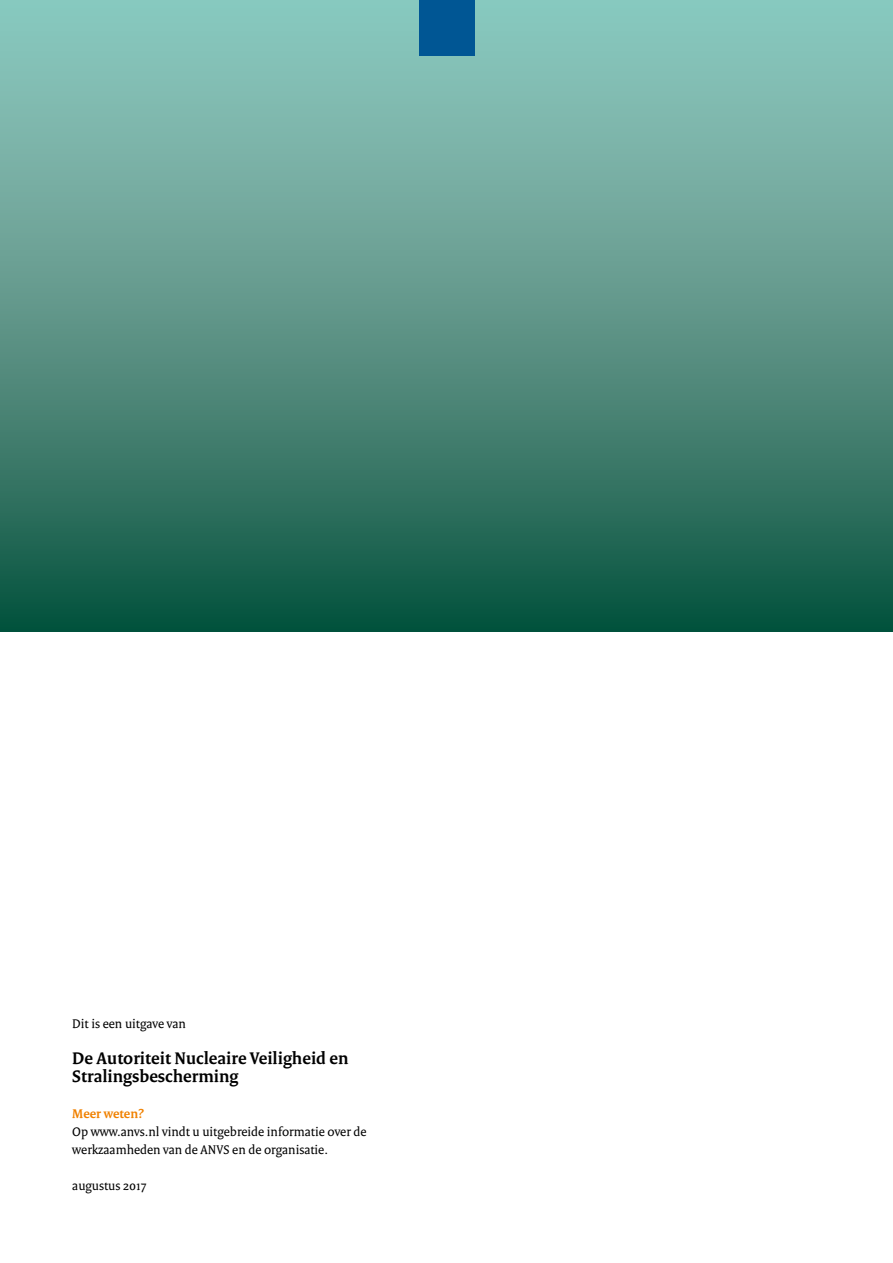
<style>
.page{position:relative;width:893px;height:1263px;background:#fff}
.page>*{position:absolute;margin:0;border:0;box-sizing:border-box;transform-origin:0 0}
.t1{font:700 18px/18px "Rijksoverheid Serif";color:#000}
.t2{font:13.5px/18px "Rijksoverheid Serif";color:#000}
.t3{font:700 13.5px "Rijksoverheid Serif";color:#f08100}
</style>
<div class="page">
<svg style="left:1px;top:0;width:892px;height:631px"></svg>
<div style="left:419px;top:0;width:55px;height:55px;background:#005694"></div>
<img style="left:0;top:0;width:1px;height:631px">
<p class="t2" style="left:72px;top:1014px;width:115px">Dit is een uitgave van</p>
<h1 class="t1" style="left:72px;top:1049px;width:278px">De Autoriteit Nucleaire Veiligheid en<br>Stralingsbescherming</h1>
<p class="t3" style="left:72px;top:1105px;width:73px">Meer weten?</p>
<p class="t2" style="left:72px;top:1122px;width:296px">Op www.anvs.nl vindt u uitgebreide informatie over de werkzaamheden van de ANVS en de organisatie.</p>
<p class="t2" style="left:72px;top:1176px;width:76px">augustus 2017</p>
</div>
